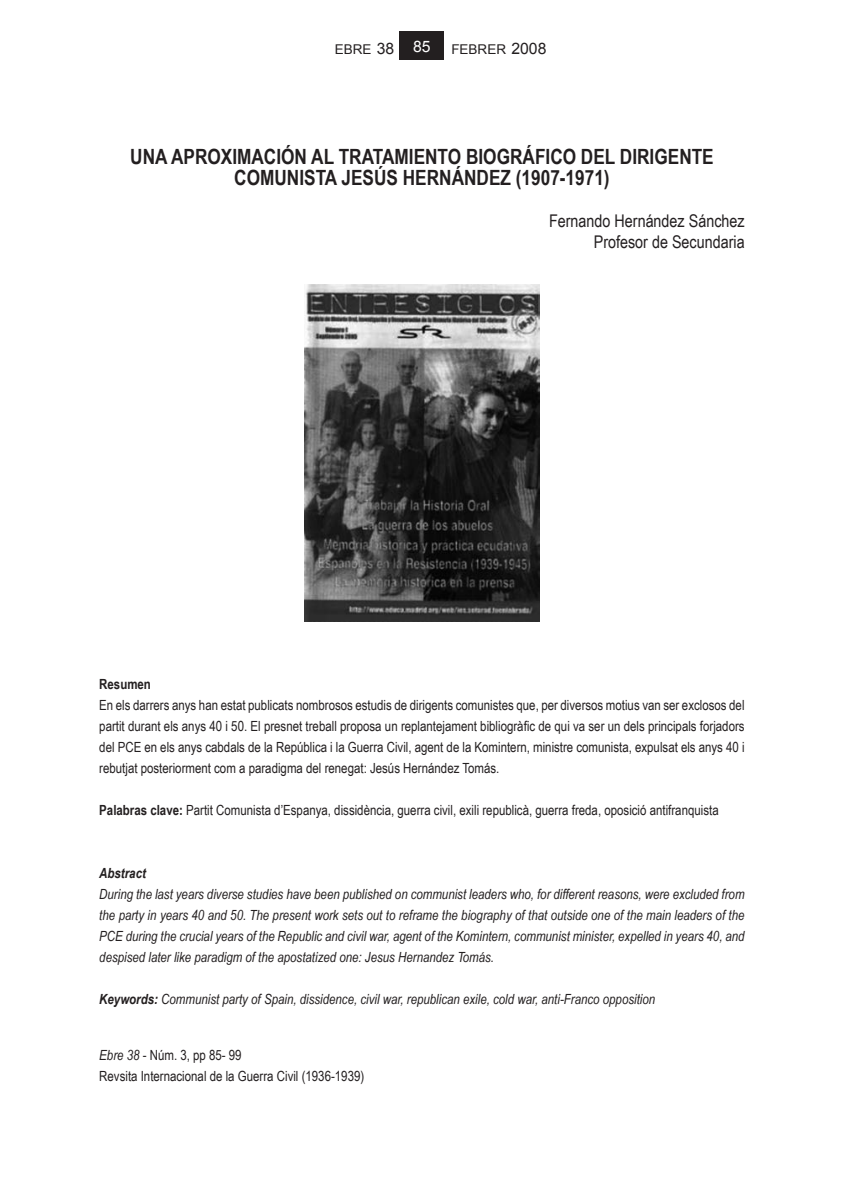
<style>
.page{position:relative;width:844px;height:1181px;background:#fff}
.page>*{position:absolute;margin:0;border:0;box-sizing:border-box;transform-origin:0 0}
.t1{font:700 21px/21px "Arial Narrow";color:#231f20;text-align:center}
.t2{font:17.5px/21px "Arial Narrow";color:#231f20;text-align:right}
.t3{font:14px/21px "Arial Narrow";color:#231f20;text-align:justify}
.t4{font:italic 14px/21px "Arial Narrow";color:#231f20;text-align:justify}
.t5{font:italic 700 14px "Arial Narrow";color:#231f20}
.t6{font:700 14px "Arial Narrow";color:#231f20}
.t7{font:13.47px "Arial";color:#231f20}
.s1{font-size:15.75px}
.s2{font-weight:700}
.s3{font-style:italic}
</style>
<div class="page">
<div style="left:400px;top:32px;width:44px;height:28px;background:#231f20"></div>
<img style="left:304px;top:284px;width:235px;height:337px">
<p class="t7" style="left:334px;top:42px;width:97px">EBRE <span class="s1">38</span> <sup>85</sup></p>
<p class="t7" style="left:451px;top:42px;width:97px">FEBRER <span class="s1">2008</span></p>
<h1 class="t1" style="left:130px;top:145px;width:585px">UNA APROXIMACIÓN AL TRATAMIENTO BIOGRÁFICO DEL DIRIGENTE<br>COMUNISTA JESÚS HERNÁNDEZ (1907-1971)</h1>
<p class="t2" style="left:549px;top:210px;width:197px">Fernando Hernández Sánchez<br>Profesor de Secundaria</p>
<p class="t6" style="left:99px;top:675px;width:53px">Resumen</p>
<p class="t3" style="left:99px;top:694px;width:646px">En els darrers anys han estat publicats nombrosos estudis de dirigents comunistes que, per diversos motius van ser exclosos del partit durant els anys 40 i 50. El presnet treball proposa un replantejament bibliogràfic de qui va ser un dels principals forjadors del PCE en els anys cabdals de la República i la Guerra Civil, agent de la Komintern, ministre comunista, expulsat els anys 40 i rebutjat posteriorment com a paradigma del renegat: Jesús Hernández Tomás.</p>
<p class="t3" style="left:99px;top:799px;width:620px"><span class="s2">Palabras clave:</span> Partit Comunista d’Espanya, dissidència, guerra civil, exili republicà, guerra freda, oposició antifranquista</p>
<p class="t5" style="left:99px;top:864px;width:48px">Abstract</p>
<p class="t4" style="left:99px;top:883px;width:646px">During the last years diverse studies have been published on communist leaders who, for different reasons, were excluded from the party in years 40 and 50. The present work sets out to reframe the biography of that outside one of the main leaders of the PCE during the crucial years of the Republic and civil war, agent of the Komintern, communist minister, expelled in years 40, and despised later like paradigm of the apostatized one: Jesus Hernandez Tomás.</p>
<p class="t4" style="left:99px;top:988px;width:557px"><span class="s2">Keywords:</span> Communist party of Spain, dissidence, civil war, republican exile, cold war, anti-Franco opposition</p>
<p class="t3" style="left:99px;top:1044px;width:266px"><span class="s3">Ebre 38</span> - Núm. 3, pp 85- 99<br>Revsita Internacional de la Guerra Civil (1936-1939)</p>
</div>
